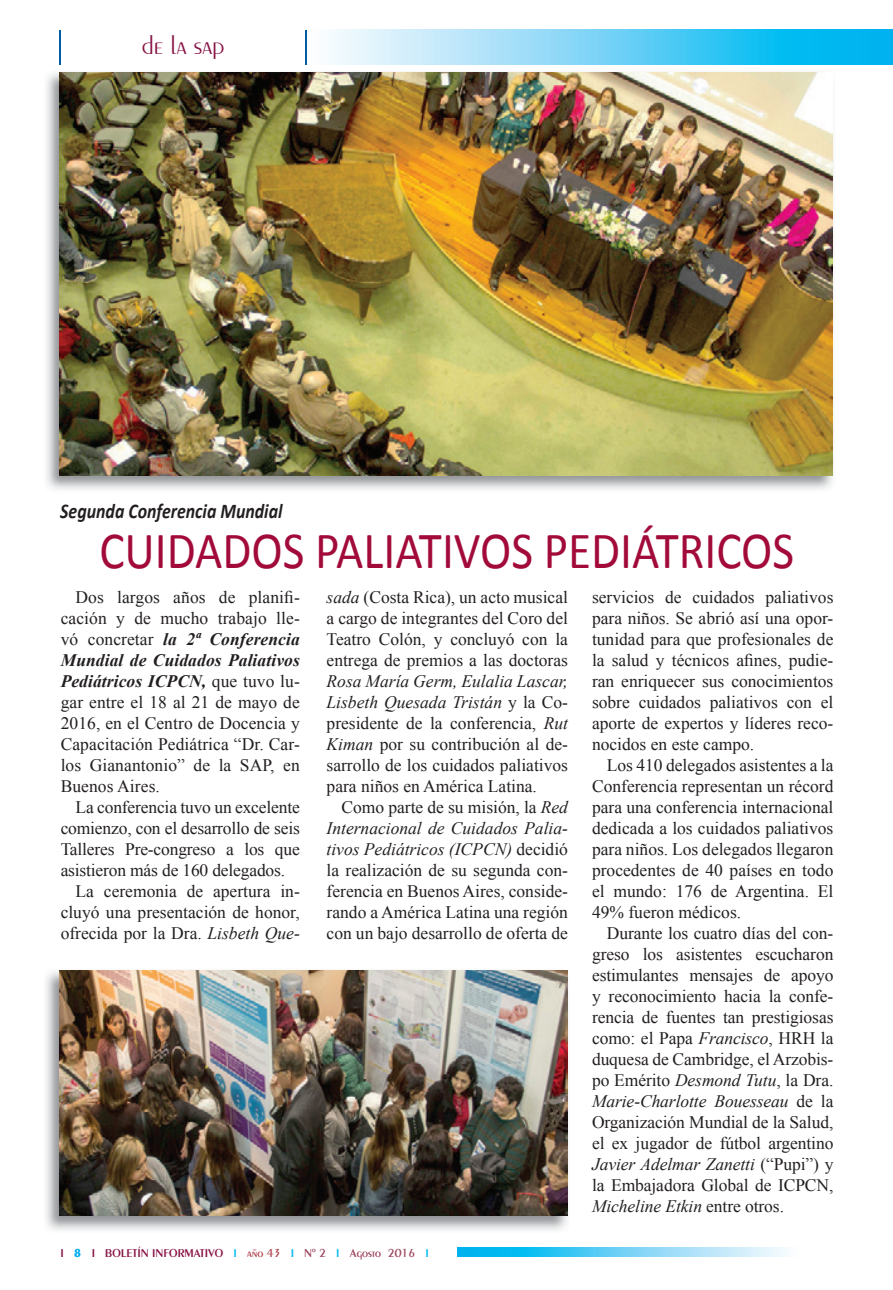
<style>
.page{position:relative;width:893px;height:1290px;background:#fff}
.page>*{position:absolute;margin:0;border:0;box-sizing:border-box;transform-origin:0 0}
.t1{font:52.5px "Calibri";color:#a20a3a;scale:.9 1}
.t2{font:300 26.25px "Peignot LT Std";color:#871144}
.t3{font:italic 700 21px "Calibri";color:#231f20;scale:.85 1}
.t4{font:17.5px/21px "Times New Roman";color:#231f20;text-align:justify}
.t5{font:600 12.25px "Peignot LT Std";color:#871144}
.s1{font-style:italic}
.s2{font-weight:700;font-style:italic}
.s3{font-weight:700;color:#00aeef}
.s4{color:#00baf1}
.s5{color:#b24553}
.s6{color:#9b435c}
</style>
<div class="page">
<svg style="left:458px;top:1248px;width:329px;height:8px;background:#6dd2f5"></svg>
<hr style="left:60px;top:30px;width:1px;height:35px;background:#015ca3">
<hr style="left:305px;top:30px;width:2px;height:34px;background:#015ca3">
<svg style="left:330px;top:30px;width:563px;height:34px;background:#6dd2f5"></svg>
<img style="left:46px;top:72px;width:787px;height:418px">
<img style="left:60px;top:72px;width:772px;height:403px">
<img style="left:46px;top:970px;width:522px;height:260px">
<img style="left:60px;top:970px;width:507px;height:245px">
<h2 class="t2" style="left:142px;top:30px;width:84px">de la sap</h2>
<p class="t3" style="left:60px;top:497px;width:263px">Segunda Conferencia Mundial</p>
<h1 class="t1" style="left:99px;top:518px;width:773px">CUIDADOS PALIATIVOS PEDIÁTRICOS</h1>
<p class="t4" style="left:327px;top:586px;width:243px"><span class="s1">sada</span> (Costa Rica), un acto musical a cargo de integrantes del Coro del Teatro Colón, y concluyó con la entrega de premios a las doctoras</p>
<p class="t4" style="left:327px;top:670px;width:243px"><span class="s1">Rosa María Germ, Eulalia Lascar, Lisbeth Quesada Tristán</span> y la Co&shy;presidente de la conferencia, <span class="s1">Rut Kiman</span> por su contribución al de&shy;sarrollo de los cuidados paliativos para niños en América Latina.</p>
<p class="t4" style="left:327px;top:796px;width:243px;text-indent:15px">Como parte de su misión, la <span class="s1">Red Internacional de Cuidados Palia&shy;tivos Pediátricos (ICPCN)</span> decidió la realización de su segunda con&shy;ferencia en Buenos Aires, conside&shy;rando a América Latina una región con un bajo desarrollo de oferta de</p>
<p class="t4" style="left:61px;top:586px;width:241px;text-indent:15px">Dos largos años de planifi&shy;cación y de mucho trabajo lle&shy;vó concretar <span class="s2">la 2ª Conferencia Mundial de Cuidados Paliativos Pediátricos ICPCN,</span> que tuvo lu&shy;gar entre el 18 al 21 de mayo de 2016, en el Centro de Docencia y Capacitación Pediátrica “Dr. Car&shy;los Gianantonio” de la SAP, en Buenos Aires.</p>
<p class="t4" style="left:76px;top:796px;width:226px">La conferencia tuvo un excelente</p>
<p class="t4" style="left:61px;top:817px;width:241px">comienzo, con el desarrollo de seis</p>
<p class="t4" style="left:61px;top:838px;width:241px">Talleres Pre-congreso a los que</p>
<p class="t4" style="left:61px;top:859px;width:226px">asistieron más de 160 delegados.</p>
<p class="t4" style="left:76px;top:880px;width:226px">La ceremonia de apertura in-</p>
<p class="t4" style="left:61px;top:901px;width:241px">cluyó una presentación de honor,</p>
<p class="t4" style="left:61px;top:922px;width:241px">ofrecida por la Dra. <span class="s1">Lisbeth Que-</span></p>
<p class="t4" style="left:592px;top:586px;width:243px">servicios de cuidados paliativos para niños. Se abrió así una opor&shy;tunidad para que profesionales de la salud y técnicos afines, pudie&shy;ran enriquecer sus conocimientos sobre cuidados paliativos con el aporte de expertos y líderes reco&shy;nocidos en este campo.</p>
<p class="t4" style="left:592px;top:754px;width:243px;text-indent:15px">Los 410 delegados asistentes a la Conferencia representan un récord para una conferencia internacional dedicada a los cuidados paliativos para niños. Los delegados llegaron procedentes de 40 países en todo el mundo: 176 de Argentina. El 49% fueron médicos.</p>
<p class="t4" style="left:592px;top:922px;width:243px;text-indent:15px">Durante los cuatro días del con&shy;greso los asistentes escucharon estimulantes mensajes de apoyo y reconocimiento hacia la confe&shy;rencia de fuentes tan prestigiosas como: el Papa <span class="s1">Francisco</span>, HRH la duquesa de Cambridge, el Arzobis&shy;po Emérito <span class="s1">Desmond Tutu</span>, la Dra.<br><span class="s1">Marie-Charlotte Bouesseau</span> de la Organización Mundial de la Salud, el ex jugador de fútbol argentino <span class="s1">Javier Adelmar Zanetti</span> (“Pupi”) y la Embajadora Global de ICPCN, <span class="s1">Micheline Etkin</span> entre otros.</p>
<p class="t5" style="left:60px;top:1245px;width:370px">I <span class="s3">8</span> I BOLETÍN INFORMATIVO <span class="s4">I</span> <span class="s5">año 43</span> <span class="s4">I</span> <span class="s6">Nº 2</span> <span class="s4">I</span> <span class="s6">Agosto 2016</span> <span class="s4">I</span></p>
</div>
